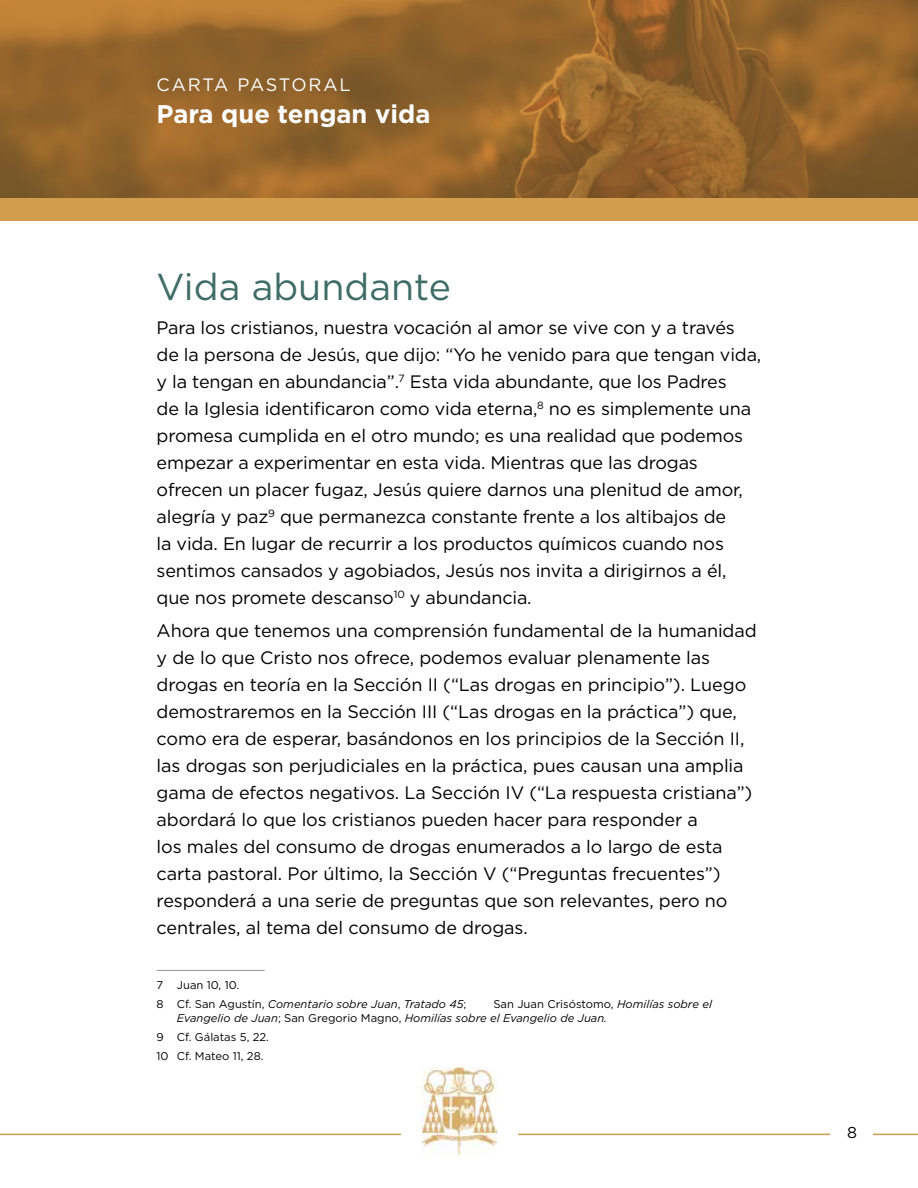
<style>
.page{position:relative;width:918px;height:1188px;background:#fff}
.page>*{position:absolute;margin:0;border:0;box-sizing:border-box;transform-origin:0 0}
.t1{font:37.5px "Gotham";color:#3f6c66}
.t2{font:700 25.5px "Gotham";color:#fff}
.t3{font:18px/27px "Gotham";letter-spacing:-.01em;color:#000}
.t4{font:18px "Gotham";letter-spacing:.095em;color:#fff}
.t5{font:15.75px "Gotham";color:#000}
.t6{font:italic 11.25px/13.5px "Gotham";color:#000}
.t7{font:11.25px/18.9px "Gotham";color:#000}
.s1{font-style:italic}
.s2{font-style:normal}
</style>
<div class="page">
<svg style="left:0;top:0;width:918px;height:221px;background:#9b6a2f"></svg>
<hr style="left:0;top:1134px;width:918px;height:1px;background:#d29d4c">
<div style="left:831px;top:1125px;width:42px;height:28px;background:#fff"></div>
<div style="left:401px;top:1065px;width:116px;height:92px;background:#fff"></div>
<img style="left:421px;top:1068px;width:76px;height:86px">
<hr style="left:157px;top:970px;width:108px;height:1px;background:#939598">
<p class="t4" style="left:157px;top:73px;width:195px">CARTA PASTORAL</p>
<h2 class="t2" style="left:157px;top:97px;width:275px">Para que tengan vida</h2>
<h1 class="t1" style="left:157px;top:263px;width:296px">Vida abundante</h1>
<p class="t3" style="left:157px;top:313px;width:606px">Para los cristianos, nuestra vocación al amor se vive con y a través de la persona de Jesús, que dijo: “Yo he venido para que tengan vida, y la tengan en abundancia”.<sup>7</sup> Esta vida abundante, que los Padres<br>de la Iglesia identificaron como vida eterna,<sup>8</sup> no es simplemente una promesa cumplida en el otro mundo; es una realidad que podemos empezar a experimentar en esta vida. Mientras que las drogas ofrecen un placer fugaz, Jesús quiere darnos una plenitud de amor, alegría y paz<sup>9</sup> que permanezca constante frente a los altibajos de<br>la vida. En lugar de recurrir a los productos químicos cuando nos sentimos cansados y agobiados, Jesús nos invita a dirigirnos a él, que nos promete descanso<sup>10</sup> y abundancia.</p>
<p class="t3" style="left:157px;top:617px;width:602px">Ahora que tenemos una comprensión fundamental de la humanidad y de lo que Cristo nos ofrece, podemos evaluar plenamente las drogas en teoría en la Sección II (“Las drogas en principio”). Luego demostraremos en la Sección III (“Las drogas en la práctica”) que, como era de esperar, basándonos en los principios de la Sección II, las drogas son perjudiciales en la práctica, pues causan una amplia gama de efectos negativos. La Sección IV (“La respuesta cristiana”) abordará lo que los cristianos pueden hacer para responder a<br>los males del consumo de drogas enumerados a lo largo de esta carta pastoral. Por último, la Sección V (“Preguntas frecuentes”) responderá a una serie de preguntas que son relevantes, pero no centrales, al tema del consumo de drogas.</p>
<p class="t7" style="left:157px;top:976px;width:311px">7 Juan 10, 10.<br>8 Cf. San Agustín, <span class="s1">Comentario sobre Juan</span>, <span class="s1">Tratado 45</span>;</p>
<p class="t6" style="left:177px;top:997px;width:537px;text-indent:317px"><span class="s2">San Juan Crisóstomo,</span> Homilías sobre el<br>Evangelio de Juan<span class="s2">; San Gregorio Magno,</span> Homilías sobre el Evangelio de Juan.</p>
<p class="t7" style="left:157px;top:1027px;width:114px">9 Cf. Gálatas 5, 22.<br>10 Cf. Mateo 11, 28.</p>
<p class="t5" style="left:847px;top:1122px;width:11px">8</p>
</div>
